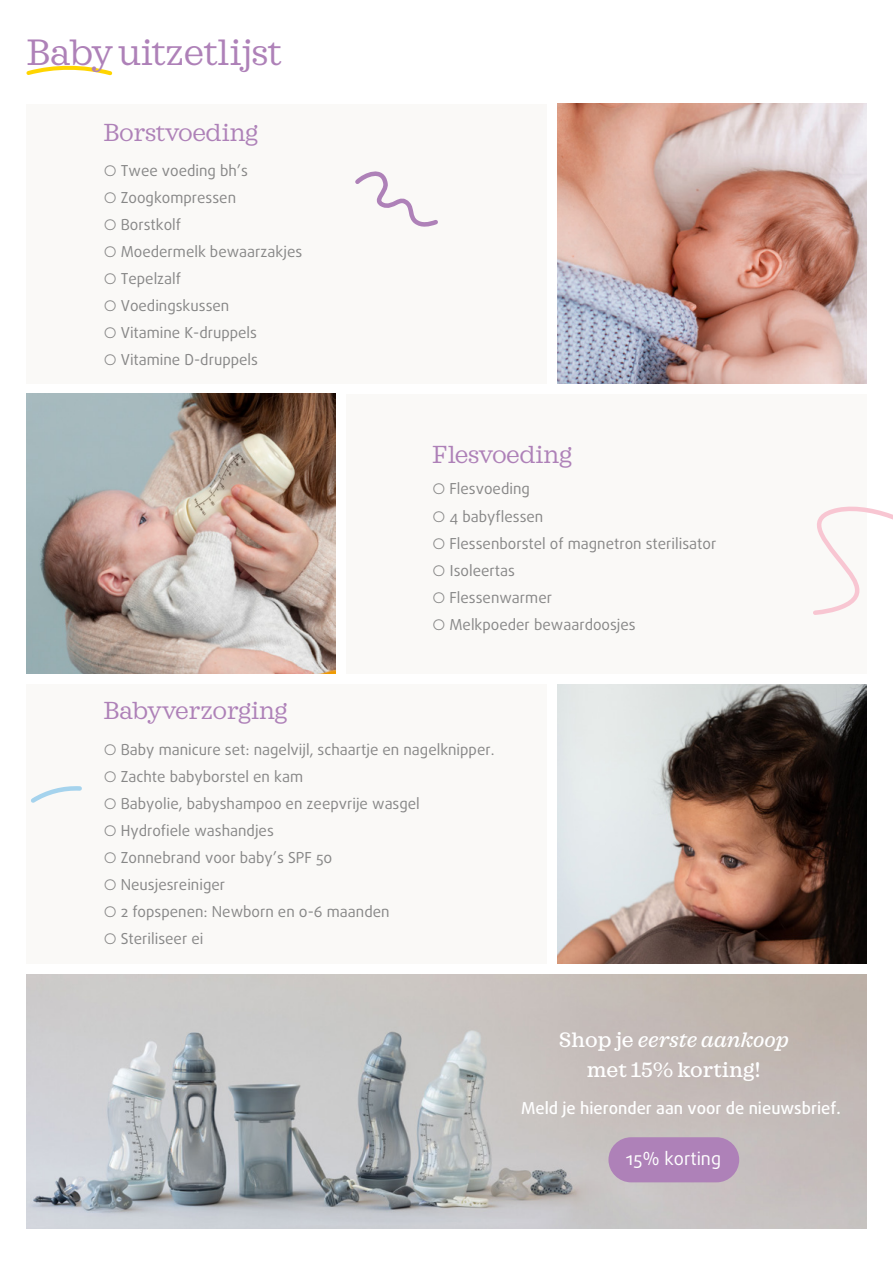
<style>
.page{position:relative;width:893px;height:1263px;background:#fff}
.page>*{position:absolute;margin:0;border:0;box-sizing:border-box;transform-origin:0 0}
.t1{font:37.5px "Sagona";letter-spacing:-.02em;color:#ae81b8}
.t2{font:25.2px "Sagona";letter-spacing:-.02em;color:#ae81b8}
.t3{font:500 21.3px/30.5px "Sagona";color:#fff;text-align:center}
.t4{font:18px "Daxline Pro";color:#fff}
.t5{font:500 16.5px "Daxline Pro";color:#fff}
.t6{font:15.15px "Daxline Pro";color:#878787}
.s1{font-family:"Alright Sans";font-weight:700}
.s2{font-style:italic}
</style>
<div class="page">
<div style="left:26px;top:684px;width:521px;height:280px;background:#faf9f7"></div>
<div style="left:346px;top:394px;width:520px;height:280px;background:#faf9f7"></div>
<div style="left:26px;top:104px;width:521px;height:280px;background:#faf9f7"></div>
<svg style="left:26px;top:66px;width:87px;height:10px"></svg>
<img style="left:558px;top:104px;width:308px;height:280px">
<img style="left:26px;top:394px;width:309px;height:280px">
<img style="left:558px;top:684px;width:308px;height:280px">
<svg style="left:813px;top:506px;width:80px;height:109px"></svg>
<svg style="left:31px;top:786px;width:51px;height:17px"></svg>
<svg style="left:355px;top:171px;width:83px;height:56px"></svg>
<img style="left:26px;top:974px;width:840px;height:255px">
<div style="left:608px;top:1137px;width:131px;height:45px;background:#ae81b8;border-radius:23px"></div>
<h1 class="t1" style="left:26px;top:30px;width:257px">Baby uitzetlijst</h1>
<h2 class="t2" style="left:104px;top:118px;width:156px">Borstvoeding</h2>
<p class="t6" style="left:104px;top:160px;width:146px"><span class="s1">○</span> Twee voeding bh’s</p>
<p class="t6" style="left:104px;top:187px;width:134px"><span class="s1">○</span> Zoogkompressen</p>
<p class="t6" style="left:104px;top:214px;width:79px"><span class="s1">○</span> Borstkolf</p>
<p class="t6" style="left:104px;top:241px;width:200px"><span class="s1">○</span> Moedermelk bewaarzakjes</p>
<p class="t6" style="left:104px;top:268px;width:79px"><span class="s1">○</span> Tepelzalf</p>
<p class="t6" style="left:104px;top:295px;width:127px"><span class="s1">○</span> Voedingskussen</p>
<p class="t6" style="left:104px;top:322px;width:155px"><span class="s1">○</span> Vitamine K-druppels</p>
<p class="t6" style="left:104px;top:349px;width:156px"><span class="s1">○</span> Vitamine D-druppels</p>
<h2 class="t2" style="left:104px;top:695px;width:186px">Babyverzorging</h2>
<h2 class="t2" style="left:432px;top:440px;width:141px">Flesvoeding</h2>
<p class="t6" style="left:432px;top:479px;width:99px"><span class="s1">○</span> Flesvoeding</p>
<p class="t6" style="left:432px;top:506px;width:113px"><span class="s1">○</span> 4 babyflessen</p>
<p class="t6" style="left:432px;top:533px;width:286px"><span class="s1">○</span> Flessenborstel of magnetron sterilisator</p>
<p class="t6" style="left:432px;top:560px;width:84px"><span class="s1">○</span> Isoleertas</p>
<p class="t6" style="left:432px;top:587px;width:121px"><span class="s1">○</span> Flessenwarmer</p>
<p class="t6" style="left:432px;top:614px;width:205px"><span class="s1">○</span> Melkpoeder bewaardoosjes</p>
<p class="t6" style="left:104px;top:739px;width:393px"><span class="s1">○</span> Baby manicure set: nagelvijl, schaartje en nagelknipper.</p>
<p class="t6" style="left:104px;top:766px;width:201px"><span class="s1">○</span> Zachte babyborstel en kam</p>
<p class="t6" style="left:104px;top:793px;width:318px"><span class="s1">○</span> Babyolie, babyshampoo en zeepvrije wasgel</p>
<p class="t6" style="left:104px;top:820px;width:172px"><span class="s1">○</span> Hydrofiele washandjes</p>
<p class="t6" style="left:104px;top:847px;width:230px"><span class="s1">○</span> Zonnebrand voor baby’s SPF 50</p>
<p class="t6" style="left:104px;top:874px;width:123px"><span class="s1">○</span> Neusjesreiniger</p>
<p class="t6" style="left:104px;top:901px;width:288px"><span class="s1">○</span> 2 fopspenen: Newborn en 0-6 maanden</p>
<p class="t6" style="left:104px;top:928px;width:101px"><span class="s1">○</span> Steriliseer ei</p>
<h3 class="t3" style="left:559px;top:1024px;width:231px">Shop je <span class="s2">eerste aankoop </span>met 15% korting!</h3>
<p class="t5" style="left:521px;top:1097px;width:321px">Meld je hieronder aan voor de nieuwsbrief.</p>
<p class="t4" style="left:626px;top:1147px;width:97px">15% korting</p>
</div>
